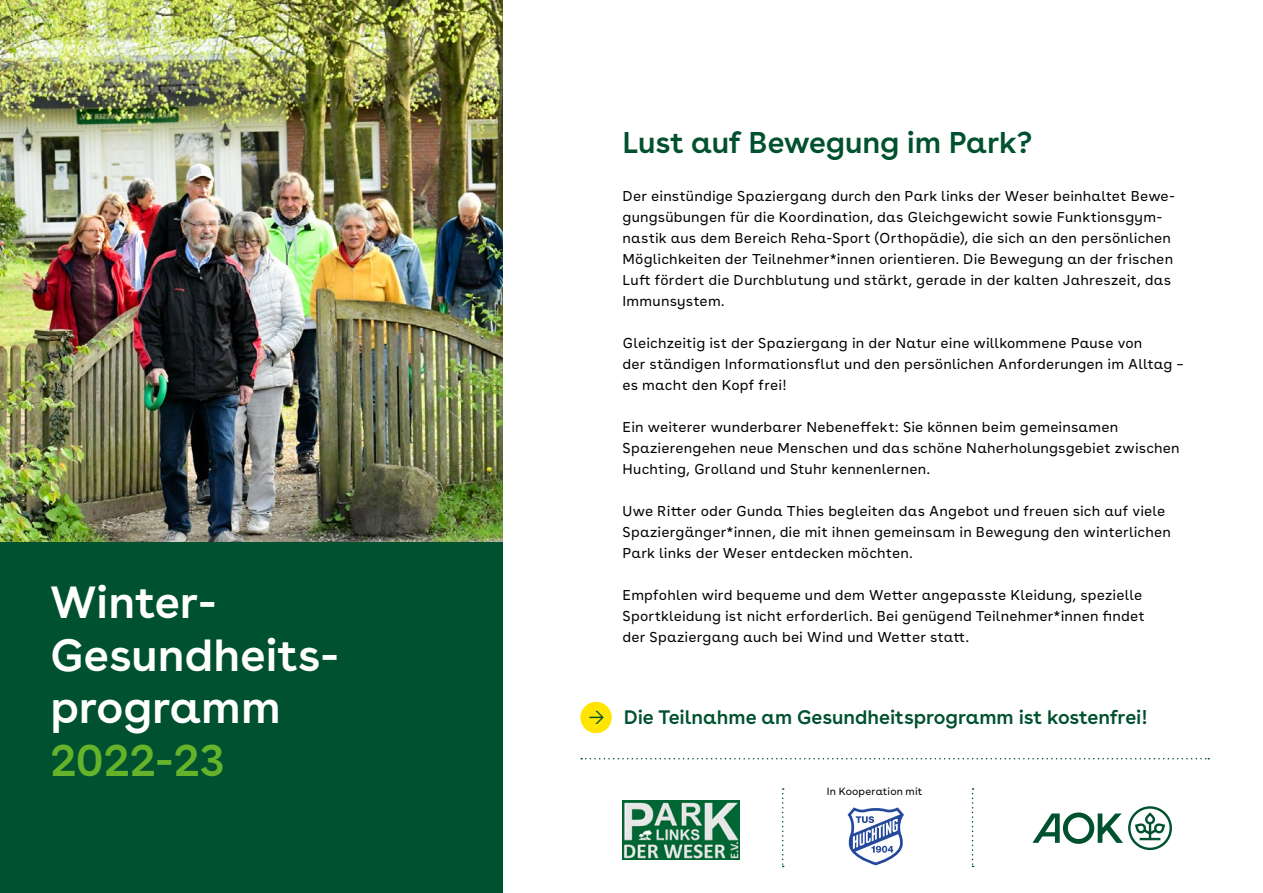
<style>
.page{position:relative;width:1263px;height:893px;background:#fff}
.page>*{position:absolute;margin:0;border:0;box-sizing:border-box;transform-origin:0 0}
.t1{font:600 45px/52.5px "AOK Buenos Aires";color:#fff}
.t2{font:600 45px "AOK Buenos Aires";color:#64b32b}
.t3{font:600 30px "AOK Buenos Aires";letter-spacing:-.005em;color:#005130}
.t4{font:600 19.5px "AOK Buenos Aires";letter-spacing:-.005em;color:#005130}
.t5{font:14.25px/21px "AOK Buenos Aires Text";letter-spacing:.01em;color:#000}
.t6{font:10.5px "AOK Buenos Aires";letter-spacing:.015em;color:#000}
</style>
<div class="page">
<img style="left:0;top:0;width:502px;height:542px">
<div style="left:0;top:542px;width:502px;height:351px;background:#005130"></div>
<div style="left:580px;top:702px;width:32px;height:31px;background:#ffe500;border-radius:50%"></div>
<svg style="left:1032px;top:806px;width:140px;height:44px"></svg>
<svg style="left:581px;top:758px;width:628px;height:1px"></svg>
<svg style="left:782px;top:788px;width:2px;height:79px"></svg>
<svg style="left:972px;top:788px;width:1px;height:79px"></svg>
<img style="left:622px;top:800px;width:117px;height:60px">
<svg style="left:847px;top:807px;width:57px;height:58px"></svg>
<h1 class="t1" style="left:50px;top:572px;width:290px">Winter-<br>Gesundheits&shy;programm</h1>
<h1 class="t2" style="left:50px;top:722px;width:176px">2022-23</h1>
<h2 class="t3" style="left:622px;top:117px;width:411px">Lust auf Bewegung im Park?</h2>
<p class="t5" style="left:622px;top:184px;width:554px">Der einstündige Spaziergang durch den Park links der Weser beinhaltet Bewe&shy;gungsübungen für die Koordination, das Gleichgewicht sowie Funktionsgym&shy;nastik aus dem Bereich Reha-Sport (Orthopädie), die sich an den persönlichen Möglichkeiten der Teilnehmer*innen orientieren. Die Bewegung an der frischen Luft fördert die Durchblutung und stärkt, gerade in der kalten Jahreszeit, das Immunsystem.</p>
<p class="t5" style="left:622px;top:331px;width:563px">Gleichzeitig ist der Spaziergang in der Natur eine willkommene Pause von<br>der ständigen Informationsflut und den persönlichen Anforderungen im Alltag – es macht den Kopf frei!</p>
<p class="t5" style="left:622px;top:415px;width:559px">Ein weiterer wunderbarer Nebeneffekt: Sie können beim gemeinsamen<br>Spazierengehen neue Menschen und das schöne Naherholungsgebiet zwischen<br>Huchting, Grolland und Stuhr kennenlernen.</p>
<p class="t5" style="left:622px;top:499px;width:550px">Uwe Ritter oder Gunda Thies begleiten das Angebot und freuen sich auf viele<br>Spaziergänger*innen, die mit ihnen gemeinsam in Bewegung den winterlichen<br>Park links der Weser entdecken möchten.</p>
<p class="t5" style="left:622px;top:583px;width:524px">Empfohlen wird bequeme und dem Wetter angepasste Kleidung, spezielle<br>Sportkleidung ist nicht erforderlich. Bei genügend Teilnehmer*innen findet der Spaziergang auch bei Wind und Wetter statt.</p>
<h3 class="t4" style="left:624px;top:701px;width:526px">Die Teilnahme am Gesundheitsprogramm ist kostenfrei!</h3>
<p class="t6" style="left:827px;top:782px;width:97px">In Kooperation mit</p>
</div>
